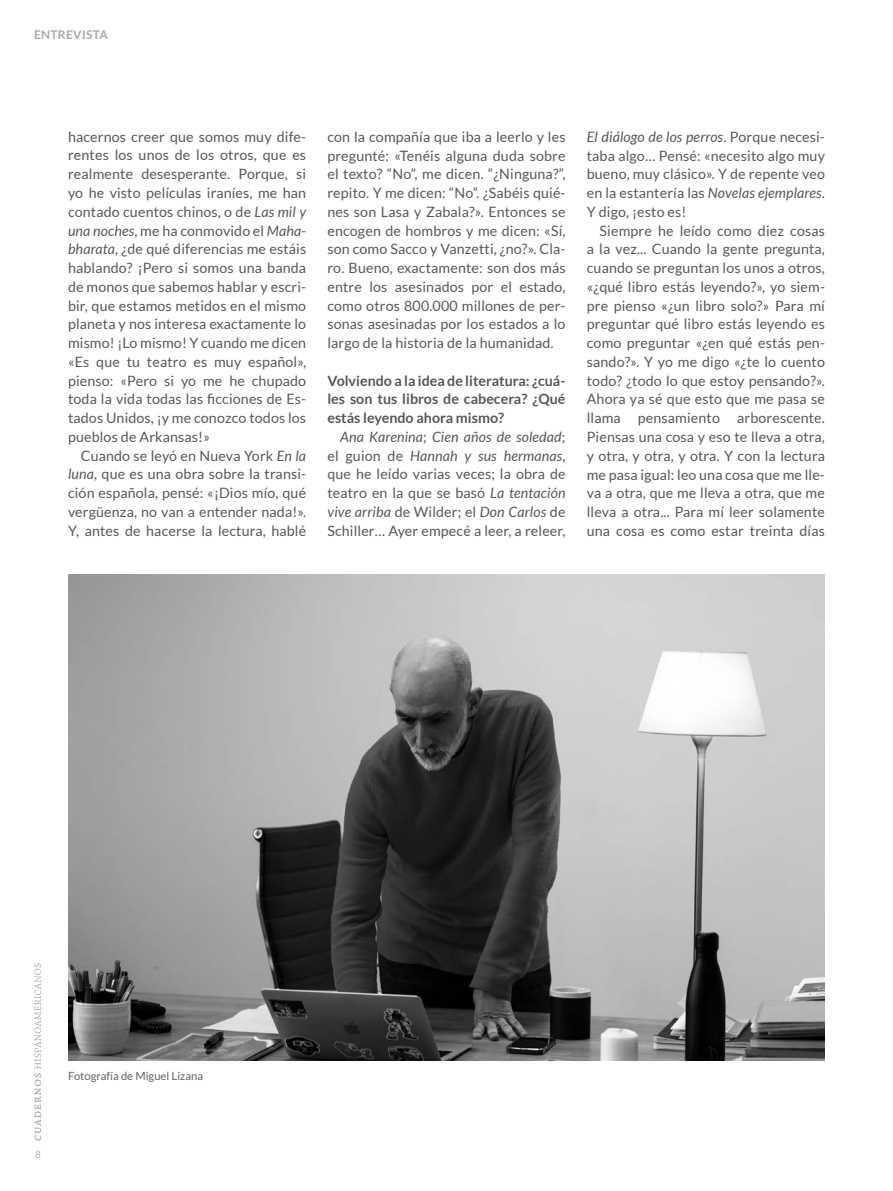
<style>
.page{position:relative;width:893px;height:1191px;background:#fff}
.page>*{position:absolute;margin:0;border:0;box-sizing:border-box;transform-origin:0 0}
.t1{font:14.25px/18.8px "Lato";letter-spacing:.01em;color:#575756;text-align:justify}
.t2{font:700 14.25px/18.8px "Lato";color:#575756;text-align:justify}
.t3{font:700 12px "Lato";letter-spacing:.025em;color:#a4acac}
.t4{font:11.25px "Lato";color:#646363}
.t5{font:9.75px "Lato";color:#a4acac}
.s1{font-style:italic}
</style>
<div class="page">
<svg style="left:35px;top:963px;width:6px;height:177px"></svg>
<img style="left:68px;top:574px;width:757px;height:486px">
<p class="t3" style="left:34px;top:28px;width:75px">ENTREVISTA</p>
<p class="t1" style="left:68px;top:127px;width:240px">hacernos creer que somos muy dife&shy;rentes los unos de los otros, que es realmente desesperante. Porque, si yo he visto películas iraníes, me han contado cuentos chinos, o de <span class="s1">Las mil y una noches</span>, me ha conmovido el <span class="s1">Maha&shy;bharata</span>, ¿de qué diferencias me estáis hablando? ¡Pero si somos una banda de monos que sabemos hablar y escri&shy;bir, que estamos metidos en el mismo planeta y nos interesa exactamente lo mismo! ¡Lo mismo! Y cuando me dicen «Es que tu teatro es muy español», pienso: «Pero si yo me he chupado toda la vida todas las ficciones de Es&shy;tados Unidos, ¡y me conozco todos los pueblos de Arkansas!»</p>
<p class="t1" style="left:68px;top:446px;width:240px;text-indent:13px">Cuando se leyó en Nueva York <span class="s1">En la luna</span>, que es una obra sobre la transi&shy;ción española, pensé: «¡Dios mío, qué vergüenza, no van a entender nada!».<br>Y, antes de hacerse la lectura, hablé</p>
<p class="t1" style="left:327px;top:127px;width:240px">con la compañía que iba a leerlo y les pregunté: «Tenéis alguna duda sobre el texto? “No”, me dicen. “¿Ninguna?”, repito. Y me dicen: “No”. ¿Sabéis quié&shy;nes son Lasa y Zabala?». Entonces se encogen de hombros y me dicen: «Sí, son como Sacco y Vanzetti, ¿no?». Cla&shy;ro. Bueno, exactamente: son dos más entre los asesinados por el estado, como otros 800.000 millones de per&shy;sonas asesinadas por los estados a lo largo de la historia de la humanidad.</p>
<p class="t2" style="left:327px;top:371px;width:240px">Volviendo a la idea de literatura: ¿cuá&shy;les son tus libros de cabecera? ¿Qué estás leyendo ahora mismo?</p>
<p class="t1" style="left:327px;top:427px;width:240px;text-indent:13px"><span class="s1">Ana Karenina</span>; <span class="s1">Cien años de soledad</span>; el guion de <span class="s1">Hannah y sus hermanas</span>, que he leído varias veces; la obra de teatro en la que se basó <span class="s1">La tentación vive arriba</span> de Wilder; el <span class="s1">Don Carlos</span> de Schiller… Ayer empecé a leer, a releer,</p>
<p class="t1" style="left:587px;top:127px;width:240px"><span class="s1">El diálogo de los perros</span>. Porque necesi&shy;taba algo… Pensé: «necesito algo muy bueno, muy clásico». Y de repente veo en la estantería las <span class="s1">Novelas ejemplares</span>.<br>Y digo, ¡esto es!</p>
<p class="t1" style="left:587px;top:221px;width:240px;text-indent:13px">Siempre he leído como diez cosas a la vez... Cuando la gente pregunta, cuando se preguntan los unos a otros, «¿qué libro estás leyendo?», yo siem&shy;pre pienso «¿un libro solo?» Para mí preguntar qué libro estás leyendo es como preguntar «¿en qué estás pen&shy;sando?». Y yo me digo «¿te lo cuento todo? ¿todo lo que estoy pensando?».<br>Ahora ya sé que esto que me pasa se llama pensamiento arborescente.<br>Piensas una cosa y eso te lleva a otra, y otra, y otra, y otra. Y con la lectura me pasa igual: leo una cosa que me lle&shy;va a otra, que me lleva a otra, que me lleva a otra... Para mí leer solamente una cosa es como estar treinta días</p>
<p class="t5" style="left:35px;top:1148px;width:7px">8</p>
<p class="t4" style="left:68px;top:1069px;width:137px">Fotografía de Miguel Lizana</p>
</div>
